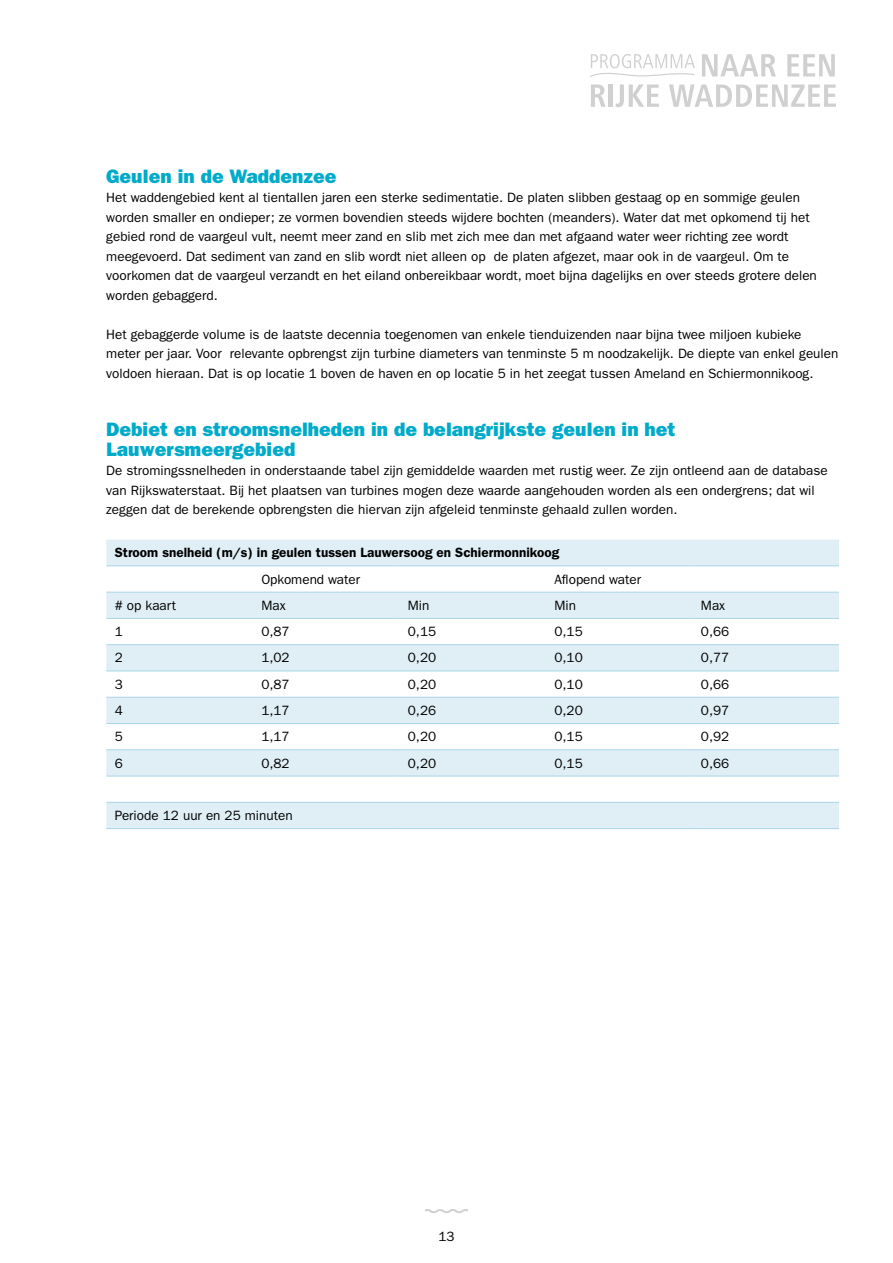
<style>
.page{position:relative;width:893px;height:1263px;background:#fff}
.page>*{position:absolute;margin:0;border:0;box-sizing:border-box;transform-origin:0 0}
.H2_Tussenkop_13{font:19.5px/19.5px "ITC Franklin Gothic Std Hvy";color:#00abca}
.Celstijl{font:13.5px/19.5px "ITC Franklin Gothic Std";color:#000}
.Celstijl_heavy{font:600 13.5px "ITC Franklin Gothic Std";color:#000}
</style>
<div class="page">
<svg style="left:702px;top:54px;width:74px;height:22px"></svg>
<svg style="left:787px;top:54px;width:48px;height:22px"></svg>
<svg style="left:591px;top:85px;width:14px;height:22px"></svg>
<hr style="left:609px;top:85px;width:4px;height:22px;background:#d0d0d0">
<svg style="left:616px;top:85px;width:43px;height:22px"></svg>
<svg style="left:669px;top:85px;width:167px;height:22px"></svg>
<svg style="left:590px;top:54px;width:105px;height:23px"></svg>
<svg style="left:425px;top:1209px;width:43px;height:4px"></svg>
<svg style="left:106px;top:540px;width:733px;height:288px;fill:#e0eff6"></svg>
<hr style="left:106px;top:592px;width:147px;height:1px;background:#aad5e6">
<hr style="left:106px;top:618px;width:147px;height:1px;background:#aad5e6">
<hr style="left:253px;top:618px;width:146px;height:1px;background:#aad5e6">
<hr style="left:399px;top:618px;width:147px;height:1px;background:#aad5e6">
<hr style="left:546px;top:618px;width:146px;height:1px;background:#aad5e6">
<hr style="left:692px;top:618px;width:147px;height:1px;background:#aad5e6">
<hr style="left:106px;top:644px;width:147px;height:1px;background:#aad5e6">
<hr style="left:253px;top:644px;width:146px;height:1px;background:#aad5e6">
<hr style="left:399px;top:644px;width:147px;height:1px;background:#aad5e6">
<hr style="left:546px;top:644px;width:146px;height:1px;background:#aad5e6">
<hr style="left:692px;top:644px;width:147px;height:1px;background:#aad5e6">
<hr style="left:106px;top:671px;width:147px;height:1px;background:#aad5e6">
<hr style="left:253px;top:671px;width:146px;height:1px;background:#aad5e6">
<hr style="left:399px;top:671px;width:147px;height:1px;background:#aad5e6">
<hr style="left:546px;top:671px;width:146px;height:1px;background:#aad5e6">
<hr style="left:692px;top:671px;width:147px;height:1px;background:#aad5e6">
<hr style="left:106px;top:697px;width:147px;height:1px;background:#aad5e6">
<hr style="left:253px;top:697px;width:146px;height:1px;background:#aad5e6">
<hr style="left:399px;top:697px;width:147px;height:1px;background:#aad5e6">
<hr style="left:546px;top:697px;width:146px;height:1px;background:#aad5e6">
<hr style="left:692px;top:697px;width:147px;height:1px;background:#aad5e6">
<hr style="left:106px;top:723px;width:147px;height:1px;background:#aad5e6">
<hr style="left:253px;top:723px;width:146px;height:1px;background:#aad5e6">
<hr style="left:399px;top:723px;width:147px;height:1px;background:#aad5e6">
<hr style="left:546px;top:723px;width:146px;height:1px;background:#aad5e6">
<hr style="left:692px;top:723px;width:147px;height:1px;background:#aad5e6">
<hr style="left:106px;top:749px;width:147px;height:1px;background:#aad5e6">
<hr style="left:253px;top:749px;width:146px;height:1px;background:#aad5e6">
<hr style="left:399px;top:749px;width:147px;height:1px;background:#aad5e6">
<hr style="left:546px;top:749px;width:146px;height:1px;background:#aad5e6">
<hr style="left:692px;top:749px;width:147px;height:1px;background:#aad5e6">
<hr style="left:106px;top:776px;width:147px;height:1px;background:#aad5e6">
<hr style="left:253px;top:776px;width:146px;height:1px;background:#aad5e6">
<hr style="left:399px;top:776px;width:147px;height:1px;background:#aad5e6">
<hr style="left:546px;top:776px;width:146px;height:1px;background:#aad5e6">
<hr style="left:692px;top:776px;width:147px;height:1px;background:#aad5e6">
<hr style="left:106px;top:566px;width:147px;height:1px;background:#aad5e6">
<hr style="left:253px;top:566px;width:146px;height:1px;background:#aad5e6">
<hr style="left:399px;top:566px;width:147px;height:1px;background:#aad5e6">
<hr style="left:253px;top:592px;width:146px;height:1px;background:#aad5e6">
<hr style="left:399px;top:592px;width:147px;height:1px;background:#aad5e6">
<hr style="left:546px;top:566px;width:146px;height:1px;background:#aad5e6">
<hr style="left:692px;top:566px;width:147px;height:1px;background:#aad5e6">
<hr style="left:546px;top:592px;width:146px;height:1px;background:#aad5e6">
<hr style="left:692px;top:592px;width:147px;height:1px;background:#aad5e6">
<hr style="left:106px;top:802px;width:147px;height:1px;background:#aad5e6">
<hr style="left:253px;top:802px;width:146px;height:1px;background:#aad5e6">
<hr style="left:399px;top:802px;width:147px;height:1px;background:#aad5e6">
<hr style="left:546px;top:802px;width:146px;height:1px;background:#aad5e6">
<hr style="left:692px;top:802px;width:147px;height:1px;background:#aad5e6">
<hr style="left:106px;top:828px;width:147px;height:1px;background:#aad5e6">
<hr style="left:253px;top:828px;width:146px;height:1px;background:#aad5e6">
<hr style="left:399px;top:828px;width:147px;height:1px;background:#aad5e6">
<hr style="left:546px;top:828px;width:146px;height:1px;background:#aad5e6">
<hr style="left:692px;top:828px;width:147px;height:1px;background:#aad5e6">
<p class="H2_Tussenkop_13" style="left:106px;top:166px;width:232px">Geulen in de Waddenzee</p>
<p class="Celstijl" style="left:106px;top:188px;width:712px">Het waddengebied kent al tientallen jaren een sterke sedimentatie. De platen slibben gestaag op en sommige geulen worden smaller en ondieper; ze vormen bovendien steeds wijdere bochten (meanders). Water dat met opkomend tij het gebied rond de vaargeul vult, neemt meer zand en slib met zich mee dan met afgaand water weer richting zee wordt meegevoerd. Dat sediment van zand en slib wordt niet alleen op de platen afgezet, maar ook in de vaargeul. Om te voorkomen dat de vaargeul verzandt en het eiland onbereikbaar wordt, moet bijna dagelijks en over steeds grotere delen worden gebaggerd.</p>
<p class="Celstijl" style="left:106px;top:324px;width:734px">Het gebaggerde volume is de laatste decennia toegenomen van enkele tienduizenden naar bijna twee miljoen kubieke meter per jaar. Voor relevante opbrengst zijn turbine diameters van tenminste 5 m noodzakelijk. De diepte van enkel geulen voldoen hieraan. Dat is op locatie 1 boven de haven en op locatie 5 in het zeegat tussen Ameland en Schiermonnikoog.</p>
<p class="H2_Tussenkop_13" style="left:106px;top:420px;width:571px">Debiet en stroomsnelheden in de belangrijkste geulen in het<br>Lauwersmeergebied</p>
<p class="Celstijl" style="left:106px;top:461px;width:723px">De stromingssnelheden in onderstaande tabel zijn gemiddelde waarden met rustig weer. Ze zijn ontleend aan de database van Rijkswaterstaat. Bij het plaatsen van turbines mogen deze waarde aangehouden worden als een ondergrens; dat wil zeggen dat de berekende opbrengsten die hiervan zijn afgeleid tenminste gehaald zullen worden.</p>
<p class="Celstijl_heavy" style="left:115px;top:545px;width:446px">Stroom snelheid (m/s) in geulen tussen Lauwersoog en Schiermonnikoog</p>
<p class="Celstijl" style="left:261px;top:569px;width:100px">Opkomend water</p>
<p class="Celstijl" style="left:554px;top:569px;width:88px">Aflopend water</p>
<p class="Celstijl" style="left:115px;top:596px;width:63px"># op kaart</p>
<p class="Celstijl" style="left:261px;top:596px;width:26px">Max</p>
<p class="Celstijl" style="left:408px;top:596px;width:23px">Min</p>
<p class="Celstijl" style="left:554px;top:596px;width:23px">Min</p>
<p class="Celstijl" style="left:701px;top:596px;width:26px">Max</p>
<p class="Celstijl" style="left:115px;top:622px;width:10px">1</p>
<p class="Celstijl" style="left:261px;top:622px;width:30px">0,87</p>
<p class="Celstijl" style="left:408px;top:622px;width:30px">0,15</p>
<p class="Celstijl" style="left:554px;top:622px;width:30px">0,15</p>
<p class="Celstijl" style="left:701px;top:622px;width:30px">0,66</p>
<p class="Celstijl" style="left:115px;top:648px;width:10px">2</p>
<p class="Celstijl" style="left:261px;top:648px;width:30px">1,02</p>
<p class="Celstijl" style="left:408px;top:648px;width:30px">0,20</p>
<p class="Celstijl" style="left:554px;top:648px;width:30px">0,10</p>
<p class="Celstijl" style="left:701px;top:648px;width:30px">0,77</p>
<p class="Celstijl" style="left:115px;top:674px;width:10px">3</p>
<p class="Celstijl" style="left:261px;top:674px;width:30px">0,87</p>
<p class="Celstijl" style="left:408px;top:674px;width:30px">0,20</p>
<p class="Celstijl" style="left:554px;top:674px;width:30px">0,10</p>
<p class="Celstijl" style="left:701px;top:674px;width:30px">0,66</p>
<p class="Celstijl" style="left:115px;top:701px;width:10px">4</p>
<p class="Celstijl" style="left:261px;top:701px;width:30px">1,17</p>
<p class="Celstijl" style="left:408px;top:701px;width:30px">0,26</p>
<p class="Celstijl" style="left:554px;top:701px;width:30px">0,20</p>
<p class="Celstijl" style="left:701px;top:701px;width:30px">0,97</p>
<p class="Celstijl" style="left:115px;top:727px;width:10px">5</p>
<p class="Celstijl" style="left:261px;top:727px;width:30px">1,17</p>
<p class="Celstijl" style="left:408px;top:727px;width:30px">0,20</p>
<p class="Celstijl" style="left:554px;top:727px;width:30px">0,15</p>
<p class="Celstijl" style="left:701px;top:727px;width:30px">0,92</p>
<p class="Celstijl" style="left:115px;top:753px;width:10px">6</p>
<p class="Celstijl" style="left:261px;top:753px;width:30px">0,82</p>
<p class="Celstijl" style="left:408px;top:753px;width:30px">0,20</p>
<p class="Celstijl" style="left:554px;top:753px;width:30px">0,15</p>
<p class="Celstijl" style="left:701px;top:753px;width:30px">0,66</p>
<p class="Celstijl" style="left:115px;top:806px;width:179px">Periode 12 uur en 25 minuten</p>
<p class="Celstijl" style="left:438px;top:1226px;width:18px">13</p>
</div>
